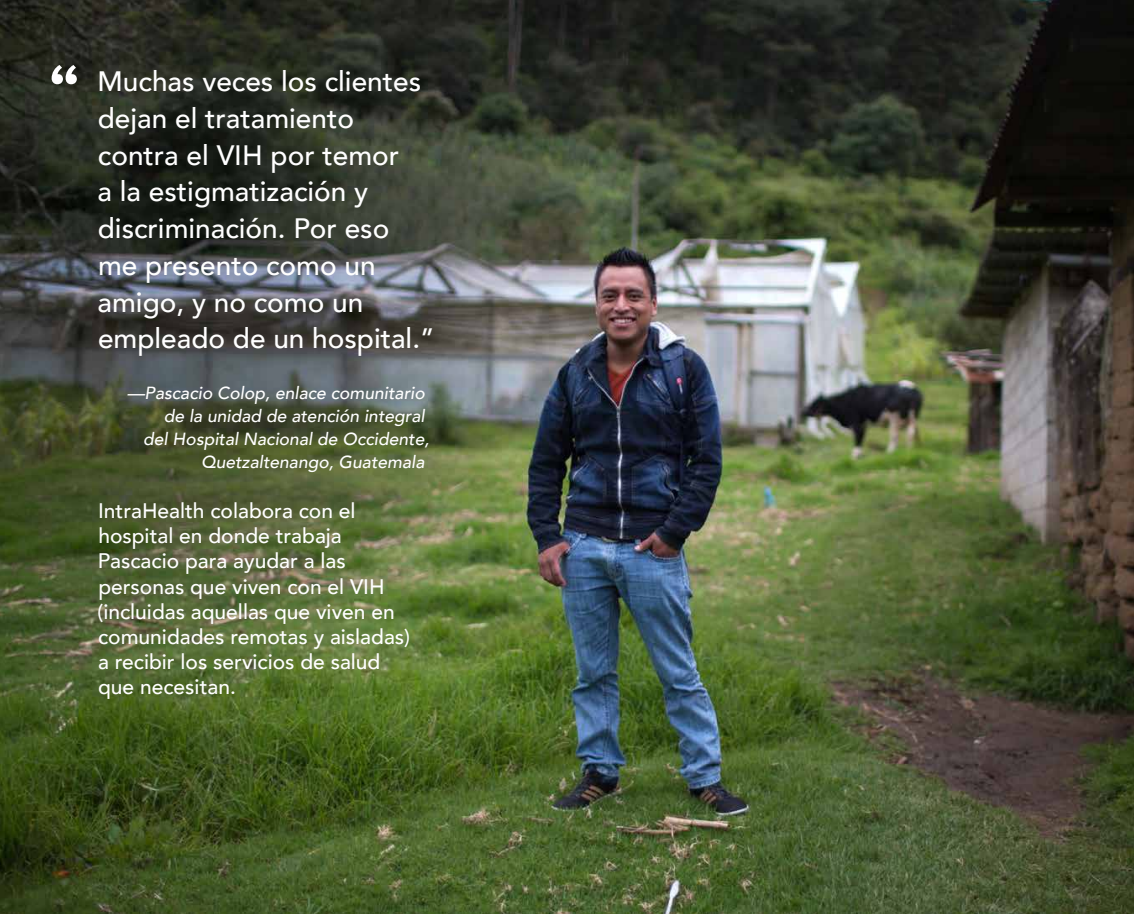
<style>
.page{position:relative;width:1134px;height:914px;background:#fff}
.page>*{position:absolute;margin:0;border:0;box-sizing:border-box;transform-origin:0 0}
.t1{font:600 82.25px "Trenda";color:#fff}
.t2{font:500 28px/36.8px "Avenir";color:#fff}
.t3{font:500 21px/25.2px "Avenir";color:#fff}
.t4{font:italic 500 17.5px/22.8px "Avenir";color:#fff;text-align:right}
</style>
<div class="page">
<img style="left:0;top:0;width:1134px;height:914px">
<h1 class="t1" style="left:48px;top:47px;width:34px">“</h1>
<h2 class="t2" style="left:98px;top:61px;width:339px">Muchas veces los clientes dejan el tratamiento contra el VIH por temor<br>a la estigmatización y discriminación. Por eso me presento como un amigo, y no como un empleado de un hospital.”</h2>
<p class="t4" style="left:127px;top:382px;width:304px">—Pascacio Colop, enlace comunitario de la unidad de atención integral<br>del Hospital Nacional de Occidente, Quetzaltenango, Guatemala</p>
<p class="t3" style="left:98px;top:497px;width:314px">IntraHealth colabora con el hospital en donde trabaja<br>Pascacio para ayudar a las personas que viven con el VIH (incluidas aquellas que viven en comunidades remotas y aisladas) a recibir los servicios de salud que necesitan.</p>
</div>
